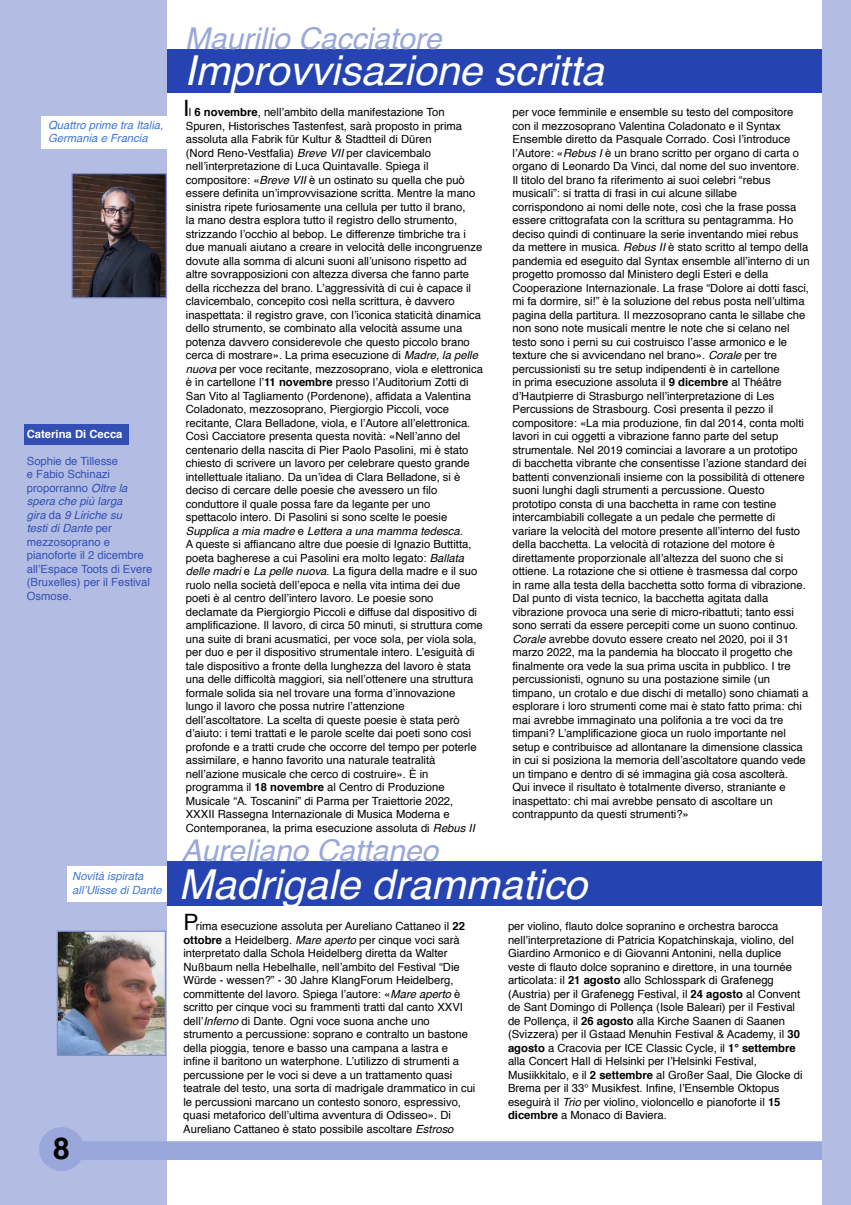
<style>
.page{position:relative;width:851px;height:1205px;background:#fff}
.page>*{position:absolute;margin:0;border:0;box-sizing:border-box;transform-origin:0 0}
.t1{font:italic 41.25px "Helvetica";color:#fff}
.t2{font:italic 30px "Helvetica";color:#99a7da}
.t3{font:700 30px "Helvetica";color:#000}
.t4{font:22.5px "Helvetica";color:#000}
.t5{font:11.25px/13.5px "Helvetica";color:#000}
.t6{font:11.25px/13.5px "Helvetica";color:#334fb6}
.t7{font:italic 11.25px/13.5px "Helvetica";color:#4177d6}
.t8{font:700 11.25px "Helvetica";color:#fff}
.s1{font-style:italic}
.s2{font-weight:700}
</style>
<div class="page">
<div style="left:141px;top:862px;width:694px;height:44px;background:#2644b1"></div>
<div style="left:142px;top:50px;width:708px;height:43px;background:#2644b1"></div>
<div style="left:0;top:0;width:167px;height:1205px;background:#b3bde3"></div>
<div style="left:81px;top:1141px;width:769px;height:19px;background:#99a7da"></div>
<div style="left:39px;top:1127px;width:45px;height:44px;background:#99a7da;border-radius:50%"></div>
<div style="left:822px;top:0;width:28px;height:1205px;background:#b3bde3"></div>
<div style="left:41px;top:116px;width:127px;height:33px;background:#fff"></div>
<img style="left:73px;top:175px;width:92px;height:121px">
<div style="left:71px;top:173px;width:96px;height:125px;border:1px solid #8091d1"></div>
<div style="left:67px;top:866px;width:99px;height:36px;background:#fff"></div>
<img style="left:59px;top:932px;width:105px;height:122px">
<div style="left:57px;top:930px;width:109px;height:126px;border:1px solid #8091d1"></div>
<div style="left:24px;top:424px;width:105px;height:21px;background:#334fb6"></div>
<p class="t7" style="left:48px;top:119px;width:117px">Quattro prime tra Italia,<br>Germania e Francia</p>
<p class="t8" style="left:27px;top:429px;width:97px">Caterina Di Cecca</p>
<p class="t6" style="left:27px;top:455px;width:127px">Sophie de Tillesse<br>e Fabio Schinazi proporranno <span class="s1">Oltre la spera che più larga<br>gira</span> da <span class="s1">9 Liriche su<br>testi di Dante</span> per mezzosoprano e pianoforte il 2 dicembre all’Espace Toots di Evere (Bruxelles) per il Festival<br>Osmose.</p>
<p class="t7" style="left:72px;top:870px;width:91px">Novità ispirata all’Ulisse di Dante</p>
<h2 class="t3" style="left:53px;top:1136px;width:18px">8</h2>
<h2 class="t2" style="left:185px;top:26px;width:258px">Maurilio Cacciatore</h2>
<h1 class="t1" style="left:184px;top:53px;width:421px">Improvvisazione scritta</h1>
<h3 class="t4" style="left:183px;top:99px;width:8px">I</h3>
<p class="t5" style="left:186px;top:107px;width:298px">l <span class="s2">6 novembre</span>, nell’ambito della manifestazione Ton Spuren, Historisches Tastenfest, sarà proposto in prima assoluta alla Fabrik für Kultur &amp; Stadtteil di Düren<br>(Nord Reno-Vestfalia) <span class="s1">Breve VII</span> per clavicembalo nell’interpretazione di Luca Quintavalle. Spiega il compositore: «<span class="s1">Breve VII</span> è un ostinato su quella che può essere definita un’improvvisazione scritta. Mentre la mano sinistra ripete furiosamente una cellula per tutto il brano,<br>la mano destra esplora tutto il registro dello strumento, strizzando l’occhio al bebop. Le differenze timbriche tra i due manuali aiutano a creare in velocità delle incongruenze dovute alla somma di alcuni suoni all’unisono rispetto ad altre sovrapposizioni con altezza diversa che fanno parte della ricchezza del brano. L’aggressività di cui è capace il clavicembalo, concepito così nella scrittura, è davvero inaspettata: il registro grave, con l’iconica staticità dinamica dello strumento, se combinato alla velocità assume una potenza davvero considerevole che questo piccolo brano cerca di mostrare». La prima esecuzione di <span class="s1">Madre, la pelle nuova</span> per voce recitante, mezzosoprano, viola e elettronica è in cartellone l’<span class="s2">11 novembre</span> presso l’Auditorium Zotti di San Vito al Tagliamento (Pordenone), affidata a Valentina Coladonato, mezzosoprano, Piergiorgio Piccoli, voce recitante, Clara Belladone, viola, e l’Autore all’elettronica.<br>Così Cacciatore presenta questa novità: «Nell’anno del centenario della nascita di Pier Paolo Pasolini, mi è stato chiesto di scrivere un lavoro per celebrare questo grande intellettuale italiano. Da un’idea di Clara Belladone, si è deciso di cercare delle poesie che avessero un filo conduttore il quale possa fare da legante per uno spettacolo intero. Di Pasolini si sono scelte le poesie <span class="s1">Supplica a mia madre</span> e <span class="s1">Lettera a una mamma tedesca</span>.<br>A queste si affiancano altre due poesie di Ignazio Buttitta, poeta bagherese a cui Pasolini era molto legato: <span class="s1">Ballata delle madri</span> e <span class="s1">La pelle nuova</span>. La figura della madre e il suo ruolo nella società dell’epoca e nella vita intima dei due poeti è al centro dell’intero lavoro. Le poesie sono declamate da Piergiorgio Piccoli e diffuse dal dispositivo di amplificazione. Il lavoro, di circa 50 minuti, si struttura come una suite di brani acusmatici, per voce sola, per viola sola, per duo e per il dispositivo strumentale intero. L’esiguità di tale dispositivo a fronte della lunghezza del lavoro è stata una delle difficoltà maggiori, sia nell’ottenere una struttura formale solida sia nel trovare una forma d’innovazione lungo il lavoro che possa nutrire l’attenzione dell’ascoltatore. La scelta di queste poesie è stata però d’aiuto: i temi trattati e le parole scelte dai poeti sono così profonde e a tratti crude che occorre del tempo per poterle assimilare, e hanno favorito una naturale teatralità nell’azione musicale che cerco di costruire». È in programma il <span class="s2">18 novembre</span> al Centro di Produzione Musicale “A. Toscanini” di Parma per Traiettorie 2022, XXXII Rassegna Internazionale di Musica Moderna e Contemporanea, la prima esecuzione assoluta di <span class="s1">Rebus II</span></p>
<p class="t5" style="left:512px;top:107px;width:299px">per voce femminile e ensemble su testo del compositore con il mezzosoprano Valentina Coladonato e il Syntax Ensemble diretto da Pasquale Corrado. Così l’introduce l’Autore: «<span class="s1">Rebus I</span> è un brano scritto per organo di carta o organo di Leonardo Da Vinci, dal nome del suo inventore.<br>Il titolo del brano fa riferimento ai suoi celebri “rebus musicali”: si tratta di frasi in cui alcune sillabe corrispondono ai nomi delle note, così che la frase possa essere crittografata con la scrittura su pentagramma. Ho deciso quindi di continuare la serie inventando miei rebus da mettere in musica. <span class="s1">Rebus II</span> è stato scritto al tempo della pandemia ed eseguito dal Syntax ensemble all’interno di un progetto promosso dal Ministero degli Esteri e della Cooperazione Internazionale. La frase “Dolore ai dotti fasci, mi fa dormire, si!” è la soluzione del rebus posta nell’ultima pagina della partitura. Il mezzosoprano canta le sillabe che non sono note musicali mentre le note che si celano nel testo sono i perni su cui costruisco l’asse armonico e le texture che si avvicendano nel brano». <span class="s1">Corale</span> per tre percussionisti su tre setup indipendenti è in cartellone<br>in prima esecuzione assoluta il <span class="s2">9 dicembre</span> al Théâtre d’Hautpierre di Strasburgo nell’interpretazione di Les Percussions de Strasbourg. Così presenta il pezzo il compositore: «La mia produzione, fin dal 2014, conta molti lavori in cui oggetti a vibrazione fanno parte del setup strumentale. Nel 2019 cominciai a lavorare a un prototipo<br>di bacchetta vibrante che consentisse l’azione standard dei battenti convenzionali insieme con la possibilità di ottenere suoni lunghi dagli strumenti a percussione. Questo prototipo consta di una bacchetta in rame con testine intercambiabili collegate a un pedale che permette di variare la velocità del motore presente all’interno del fusto della bacchetta. La velocità di rotazione del motore è direttamente proporzionale all’altezza del suono che si ottiene. La rotazione che si ottiene è trasmessa dal corpo<br>in rame alla testa della bacchetta sotto forma di vibrazione.<br>Dal punto di vista tecnico, la bacchetta agitata dalla vibrazione provoca una serie di micro-ribattuti; tanto essi sono serrati da essere percepiti come un suono continuo.<br><span class="s1">Corale</span> avrebbe dovuto essere creato nel 2020, poi il 31 marzo 2022, ma la pandemia ha bloccato il progetto che finalmente ora vede la sua prima uscita in pubblico. I tre percussionisti, ognuno su una postazione simile (un timpano, un crotalo e due dischi di metallo) sono chiamati a esplorare i loro strumenti come mai è stato fatto prima: chi mai avrebbe immaginato una polifonia a tre voci da tre timpani? L’amplificazione gioca un ruolo importante nel setup e contribuisce ad allontanare la dimensione classica in cui si posiziona la memoria dell’ascoltatore quando vede un timpano e dentro di sé immagina già cosa ascolterà.<br>Qui invece il risultato è totalmente diverso, straniante e inaspettato: chi mai avrebbe pensato di ascoltare un contrappunto da questi strumenti?»</p>
<h2 class="t2" style="left:181px;top:838px;width:258px">Aureliano Cattaneo</h2>
<h1 class="t1" style="left:179px;top:867px;width:409px">Madrigale drammatico</h1>
<h3 class="t4" style="left:183px;top:912px;width:17px">P</h3>
<p class="t5" style="left:183px;top:920px;width:293px;text-indent:13px">rima esecuzione assoluta per Aureliano Cattaneo il <span class="s2">22 ottobre</span> a Heidelberg. <span class="s1">Mare aperto</span> per cinque voci sarà interpretato dalla Schola Heidelberg diretta da Walter Nußbaum nella Hebelhalle, nell’ambito del Festival “Die Würde - wessen?” - 30 Jahre KlangForum Heidelberg, committente del lavoro. Spiega l’autore: «<span class="s1">Mare aperto</span> è scritto per cinque voci su frammenti tratti dal canto XXVI dell’<span class="s1">Inferno</span> di Dante. Ogni voce suona anche uno strumento a percussione: soprano e contralto un bastone della pioggia, tenore e basso una campana a lastra e infine il baritono un waterphone. L’utilizzo di strumenti a percussione per le voci si deve a un trattamento quasi teatrale del testo, una sorta di madrigale drammatico in cui le percussioni marcano un contesto sonoro, espressivo, quasi metaforico dell’ultima avventura di Odisseo». Di Aureliano Cattaneo è stato possibile ascoltare <span class="s1">Estroso</span></p>
<p class="t5" style="left:508px;top:920px;width:296px">per violino, flauto dolce sopranino e orchestra barocca nell’interpretazione di Patricia Kopatchinskaja, violino, del Giardino Armonico e di Giovanni Antonini, nella duplice veste di flauto dolce sopranino e direttore, in una tournée articolata: il <span class="s2">21 agosto</span> allo Schlosspark di Grafenegg (Austria) per il Grafenegg Festival, il <span class="s2">24 agosto</span> al Convent de Sant Domingo di Pollença (Isole Baleari) per il Festival de Pollença, il <span class="s2">26 agosto</span> alla Kirche Saanen di Saanen (Svizzera) per il Gstaad Menuhin Festival &amp; Academy, il <span class="s2">30 agosto</span> a Cracovia per ICE Classic Cycle, il <span class="s2">1° settembre </span>alla Concert Hall di Helsinki per l’Helsinki Festival, Musiikkitalo, e il <span class="s2">2 settembre</span> al Großer Saal, Die Glocke di Brema per il 33° Musikfest. Infine, l’Ensemble Oktopus eseguirà il <span class="s1">Trio</span> per violino, violoncello e pianoforte il <span class="s2">15 dicembre</span> a Monaco di Baviera.</p>
</div>
